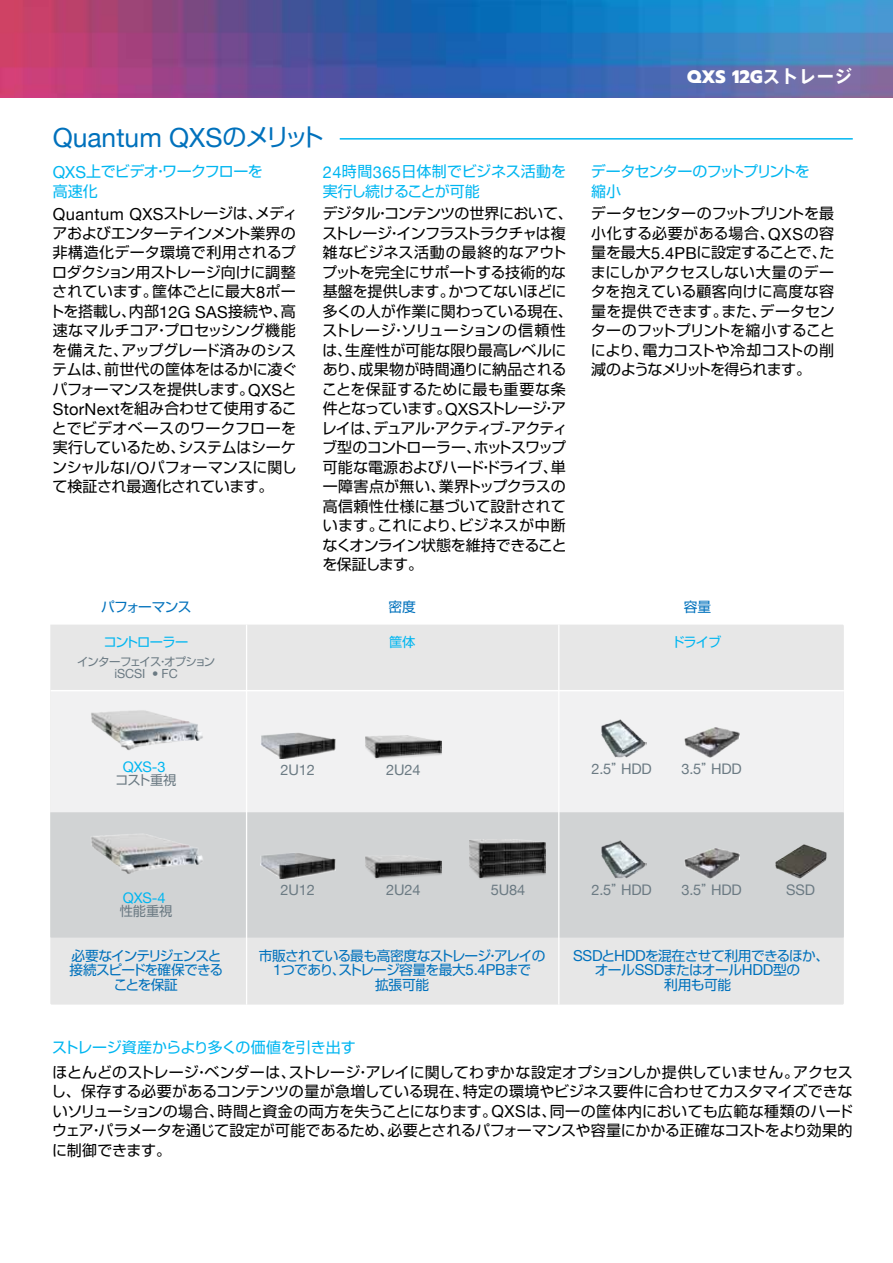
<style>
.page{position:relative;width:893px;height:1263px;background:#fff}
.page>*{position:absolute;margin:0;border:0;box-sizing:border-box;transform-origin:0 0}
.t1{font:26.4px "Helvetica Neue";color:#0071bc}
.t2{font:800 18px "Prompt";color:#fff}
.t3{font:16.5px "Helvetica Neue";letter-spacing:.03em;color:#000}
.t4{font:15px/19.5px "Shin Go Pro";letter-spacing:-.02em;color:#000;text-align:justify}
.t5{font:15px/19.5px "Shin Go Pro";letter-spacing:-.03em;color:#00b6f1}
.t6{font:15px/19.5px "Shin Go Pro";letter-spacing:-.06em;color:#00b6f1}
.t7{font:14.55px "Helvetica Neue";letter-spacing:-.01em;color:#6b7a83}
.t8{font:14.55px "Helvetica Neue";letter-spacing:-.01em;color:#00b6f1}
.t9{font:13.65px/14.9px "Shin Go Pro";letter-spacing:-.05em;color:#0071bc;text-align:center}
.t10{font:13.65px/14.9px "Shin Go Pro";letter-spacing:-.08em;color:#0071bc;text-align:center}
.t11{font:13.2px "Shin Go Pro";letter-spacing:-.08em;color:#00b6f1}
.t12{font:13.2px "Shin Go Pro";letter-spacing:-.01em;color:#6b7a83}
.t13{font:12.6px "Helvetica Neue";letter-spacing:-.01em;color:#6b7a83}
.t14{font:11.4px "Shin Go Pro";letter-spacing:-.075em;color:#6b7a83}
.s1{font-family:"Shin Go Pro";font-size:24px}
.s2{font-family:"Helvetica Neue";font-size:16.5px}
.s3{font-family:"Shin Go Pro";font-size:15px}
.s4{font-family:"Axis Std";font-weight:700}
.s5{font-family:"Shin Go Pro";font-size:13.2px}
.s6{font-family:"Helvetica Neue";font-size:15.15px}
</style>
<div class="page">
<div style="left:50px;top:625px;width:794px;height:379px;background:#e7e7e7"></div>
<div style="left:50px;top:691px;width:794px;height:121px;background:#f1f1f2"></div>
<div style="left:50px;top:812px;width:794px;height:125px;background:#d1d3d4"></div>
<img style="left:86px;top:706px;width:120px;height:48px">
<img style="left:86px;top:830px;width:120px;height:48px">
<img style="left:365px;top:735px;width:76px;height:25px">
<img style="left:260px;top:731px;width:75px;height:27px">
<img style="left:365px;top:856px;width:76px;height:25px">
<img style="left:470px;top:868px;width:76px;height:13px">
<img style="left:470px;top:854px;width:76px;height:14px">
<img style="left:470px;top:839px;width:76px;height:15px">
<img style="left:260px;top:851px;width:75px;height:28px">
<img style="left:597px;top:839px;width:49px;height:43px">
<img style="left:684px;top:847px;width:55px;height:31px">
<img style="left:597px;top:718px;width:49px;height:43px">
<img style="left:684px;top:726px;width:55px;height:31px">
<img style="left:769px;top:839px;width:63px;height:44px">
<hr style="left:246px;top:625px;width:1px;height:379px;background:#fff">
<hr style="left:51px;top:690px;width:793px;height:1px;background:#fff">
<hr style="left:558px;top:625px;width:1px;height:379px;background:#fff">
<img style="left:0;top:0;width:1px;height:97px">
<img style="left:1px;top:0;width:892px;height:97px">
<hr style="left:340px;top:138px;width:513px;height:2px;background:#00b6f1">
<h1 class="t1" style="left:53px;top:122px;width:273px">Quantum QXS<span class="s1">のメリット</span></h1>
<p class="t5" style="left:53px;top:160px;width:212px"><span class="s2">QXS</span>上でビデオ・ワークフローを高速化</p>
<p class="t3" style="left:53px;top:204px;width:246px">Quantum QXS<span class="s3">ストレージは、メディ</span></p>
<p class="t4" style="left:49px;top:222px;width:249px">アおよびエンターテインメント業界の非構造化データ環境で利用されるプロダクション用ストレージ向けに調整されています。筐体ごとに最大<span class="s2">8</span>ポートを搭載し、内部<span class="s2">12G SAS</span>接続や、高速なマルチコア・プロセッシング機能を備えた、アップグレード済みのシステムは、前世代の筐体をはるかに凌ぐパフォーマンスを提供します。<span class="s2">QXS</span>と<span class="s2">StorNext</span>を組み合わせて使用することでビデオベースのワークフローを実行しているため、システムはシーケンシャルな<span class="s2">I/O</span>パフォーマンスに関して検証され最適化されています。</p>
<p class="t5" style="left:323px;top:160px;width:245px"><span class="s2">24</span>時間<span class="s2">365</span>日体制でビジネス活動を実行し続けることが可能</p>
<p class="t4" style="left:322px;top:202px;width:253px;text-align:left">デジタル・コンテンツの世界において、ストレージ・インフラストラクチャは複雑なビジネス活動の最終的なアウトプットを完全にサポートする技術的な基盤を提供します。かつてないほどに多くの人が作業に関わっている現在、ストレージ・ソリューションの信頼性は、生産性が可能な限り最高レベルにあり、成果物が時間通りに納品されることを保証するために最も重要な条件となっています。<span class="s2">QXS</span>ストレージ・アレイは、デュアル・アクティブ<span class="s2">-</span>アクティブ型のコントローラー、ホットスワップ可能な電源およびハード・ドライブ、単一障害点が無い、業界トップクラスの高信頼性仕様に基づいて設計されています。これにより、ビジネスが中断なくオンライン状態を維持できることを保証します。</p>
<p class="t2" style="left:687px;top:63px;width:167px">QXS 12G<span class="s4">ストレージ</span></p>
<p class="t6" style="left:591px;top:160px;width:220px">データセンターのフットプリントを縮小</p>
<p class="t4" style="left:591px;top:202px;width:246px">データセンターのフットプリントを最小化する必要がある場合、<span class="s2">QXS</span>の容量を最大<span class="s2">5.4PB</span>に設定することで、たまにしかアクセスしない大量のデータを抱えている顧客向けに高度な容量を提供できます。また、データセンターのフットプリントを縮小することにより、電力コストや冷却コストの削減のようなメリットを得られます。</p>
<p class="t9" style="left:101px;top:598px;width:92px">パフォーマンス</p>
<p class="t9" style="left:388px;top:598px;width:29px">密度</p>
<p class="t9" style="left:684px;top:598px;width:29px">容量</p>
<p class="t11" style="left:103px;top:631px;width:86px">コントローラー</p>
<p class="t14" style="left:77px;top:652px;width:140px">インターフェイス・オプション</p>
<p class="t13" style="left:114px;top:666px;width:65px">iSCSI • FC</p>
<p class="t8" style="left:123px;top:758px;width:44px">QXS-3</p>
<p class="t12" style="left:115px;top:769px;width:63px">コスト重視</p>
<p class="t11" style="left:389px;top:631px;width:28px">筐体</p>
<p class="t11" style="left:672px;top:631px;width:51px">ドライブ</p>
<p class="t7" style="left:280px;top:761px;width:36px">2U12</p>
<p class="t7" style="left:386px;top:761px;width:36px">2U24</p>
<p class="t7" style="left:591px;top:760px;width:62px">2.5<span class="s5">”</span>HDD</p>
<p class="t7" style="left:681px;top:760px;width:62px">3.5<span class="s5">”</span>HDD</p>
<p class="t8" style="left:123px;top:889px;width:44px">QXS-4</p>
<p class="t12" style="left:120px;top:900px;width:54px">性能重視</p>
<p class="t10" style="left:70px;top:946px;width:155px">必要なインテリジェンスと接続スピードを確保できることを保証</p>
<p class="t7" style="left:280px;top:881px;width:36px">2U12</p>
<p class="t7" style="left:386px;top:881px;width:36px">2U24</p>
<p class="t7" style="left:491px;top:881px;width:36px">5U84</p>
<p class="t7" style="left:591px;top:881px;width:62px">2.5<span class="s5">”</span>HDD</p>
<p class="t7" style="left:681px;top:881px;width:62px">3.5<span class="s5">”</span>HDD</p>
<p class="t7" style="left:786px;top:881px;width:30px">SSD</p>
<p class="t9" style="left:259px;top:946px;width:288px">市販されている最も高密度なストレージ・アレイの<br><span class="s6">1</span>つであり、ストレージ容量を最大<span class="s6">5.4PB</span>まで<br>拡張可能</p>
<p class="t9" style="left:573px;top:946px;width:258px"><span class="s6">SSD</span>と<span class="s6">HDD</span>を混在させて利用できるほか、オール<span class="s6">SSD</span>またはオール<span class="s6">HDD</span>型の<br>利用も可能</p>
<p class="t5" style="left:52px;top:1036px;width:305px">ストレージ資産からより多くの価値を引き出す</p>
<p class="t4" style="left:51px;top:1060px;width:803px">ほとんどのストレージ・ベンダーは、ストレージ・アレイに関してわずかな設定オプションしか提供していません。アクセスし、保存する必要があるコンテンツの量が急増している現在、特定の環境やビジネス要件に合わせてカスタマイズできないソリューションの場合、時間と資金の両方を失うことになります。<span class="s2">QXS</span>は、同一の筐体内においても広範な種類のハードウェア・パラメータを通じて設定が可能であるため、必要とされるパフォーマンスや容量にかかる正確なコストをより効果的に制御できます。</p>
</div>
